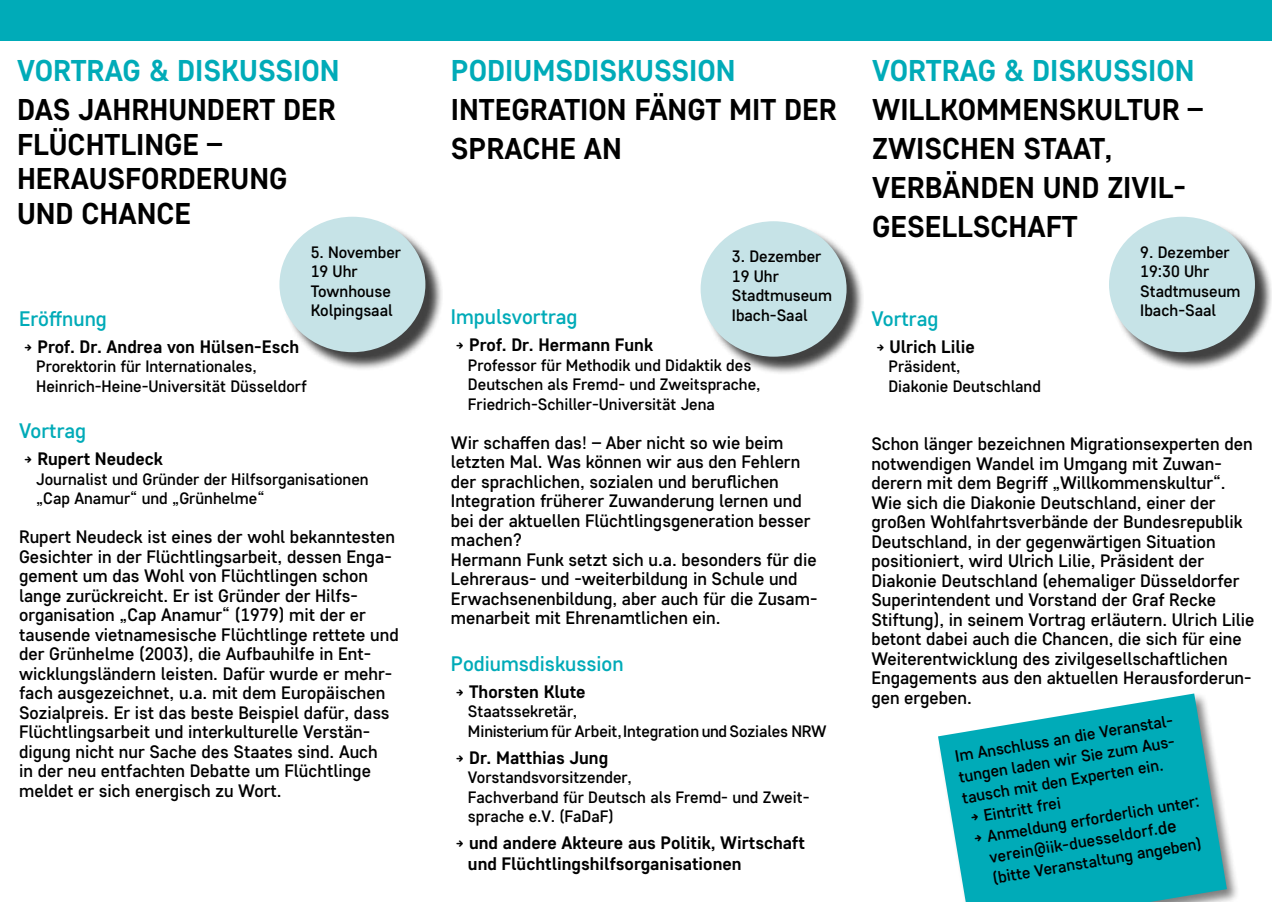
<style>
.page{position:relative;width:1272px;height:902px;background:#fff}
.page>*{position:absolute;margin:0;border:0;box-sizing:border-box;transform-origin:0 0}
.t1{font:700 30px/39px "Core Sans D55";color:#000}
.t2{font:700 30px "Core Sans D55";color:#00abb8}
.t3{font:500 21px "Core Sans D45";color:#00abb8}
.t4{font:500 18px/19.5px "Core Sans D45";color:#000}
.t5{font:700 18px/21px "Core Sans D55";color:#000}
.t6{font:500 16.5px/19.5px "Core Sans D45";color:#000}
</style>
<div class="page">
<div style="left:0;top:0;width:425px;height:40px;background:#00abb8"></div>
<div style="left:425px;top:0;width:425px;height:40px;background:#00abb8"></div>
<div style="left:846px;top:0;width:425px;height:40px;background:#00abb8"></div>
<div style="left:936px;top:691px;width:304px;height:210px;background:#000;opacity:.5"></div>
<svg style="left:938px;top:693px;width:288px;height:208px;fill:#00abb8"></svg>
<div style="left:282px;top:219px;width:162px;height:152px;background:#000;opacity:.75"></div>
<div style="left:279px;top:217px;width:146px;height:135px;background:#c6e3e7;border-radius:50%"></div>
<div style="left:703px;top:223px;width:162px;height:152px;background:#000;opacity:.75"></div>
<div style="left:700px;top:221px;width:146px;height:135px;background:#c6e3e7;border-radius:50%"></div>
<div style="left:1111px;top:219px;width:160px;height:152px;background:#000;opacity:.75"></div>
<div style="left:1108px;top:217px;width:146px;height:135px;background:#c6e3e7;border-radius:50%"></div>
<svg style="left:970px;top:813px;width:8px;height:8px"></svg>
<svg style="left:974px;top:834px;width:7px;height:7px"></svg>
<svg style="left:1157px;top:820px;width:19px;height:14px"></svg>
<h1 class="t2" style="left:17px;top:51px;width:324px">VORTRAG &amp; DISKUSSION</h1>
<h1 class="t1" style="left:17px;top:91px;width:320px;line-height:34.5px">DAS JAHRHUNDERT DER<br>FLÜCHTLINGE –<br>HERAUSFORDERUNG<br>UND CHANCE</h1>
<h1 class="t2" style="left:451px;top:51px;width:286px">PODIUMSDISKUSSION</h1>
<h1 class="t1" style="left:451px;top:89px;width:387px">INTEGRATION FÄNGT MIT DER<br>SPRACHE AN</h1>
<h1 class="t2" style="left:872px;top:51px;width:324px">VORTRAG &amp; DISKUSSION</h1>
<h1 class="t1" style="left:872px;top:89px;width:332px">WILLKOMMENSKULTUR –<br>ZWISCHEN STAAT,<br>VERBÄNDEN UND ZIVIL-<br>GESELLSCHAFT</h1>
<p class="t6" style="left:311px;top:242px;width:92px">5. November<br>19 Uhr<br>Townhouse<br>Kolpingsaal</p>
<p class="t6" style="left:732px;top:246px;width:102px">3. Dezember<br>19 Uhr<br>Stadtmuseum<br>Ibach-Saal</p>
<p class="t6" style="left:1140px;top:242px;width:102px">9. Dezember<br>19:30 Uhr<br>Stadtmuseum<br>Ibach-Saal</p>
<p class="t3" style="left:451px;top:303px;width:128px">Impulsvortrag</p>
<p class="t5" style="left:469px;top:334px;width:185px">Prof. Dr. Hermann Funk</p>
<p class="t6" style="left:468px;top:354px;width:294px">Professor für Methodik und Didaktik des<br>Deutschen als Fremd- und Zweitsprache,<br>Friedrich-Schiller-Universität Jena</p>
<p class="t4" style="left:451px;top:432px;width:368px">Wir schaffen das! – Aber nicht so wie beim letzten Mal. Was können wir aus den Fehlern der sprachlichen, sozialen und beruflichen Integration früherer Zuwanderung lernen und bei der aktuellen Flüchtlingsgeneration besser machen?<br>Hermann Funk setzt sich u.a. besonders für die Lehreraus- und -weiterbildung in Schule und Erwachsenenbildung, aber auch für die Zusam&shy;menarbeit mit Ehrenamtlichen ein.</p>
<p class="t3" style="left:451px;top:649px;width:174px">Podiumsdiskussion</p>
<p class="t5" style="left:469px;top:680px;width:118px">Thorsten Klute</p>
<p class="t6" style="left:468px;top:701px;width:360px">Staatssekretär,<br>Ministerium für Arbeit, Integration und Soziales NRW</p>
<p class="t5" style="left:469px;top:746px;width:141px">Dr. Matthias Jung</p>
<p class="t6" style="left:468px;top:767px;width:343px">Vorstandsvorsitzender,<br>Fachverband für Deutsch als Fremd- und Zweit&shy;sprache e.V. (FaDaF)</p>
<p class="t5" style="left:468px;top:832px;width:338px">und andere Akteure aus Politik, Wirtschaft und Flüchtlingshilfsorganisationen</p>
<p class="t3" style="left:19px;top:304px;width:89px">Eröffnung</p>
<p class="t5" style="left:37px;top:335px;width:263px">Prof. Dr. Andrea von Hülsen-Esch</p>
<p class="t6" style="left:36px;top:356px;width:272px">Prorektorin für Internationales,<br>Heinrich-Heine-Universität Düsseldorf</p>
<p class="t3" style="left:19px;top:417px;width:68px">Vortrag</p>
<p class="t5" style="left:37px;top:448px;width:127px">Rupert Neudeck</p>
<p class="t6" style="left:36px;top:468px;width:334px">Journalist und Gründer der Hilfsorganisationen „Cap Anamur“ und „Grünhelme“</p>
<p class="t4" style="left:19px;top:526px;width:381px">Rupert Neudeck ist eines der wohl bekanntesten Gesichter in der Flüchtlingsarbeit, dessen Enga&shy;gement um das Wohl von Flüchtlingen schon lange zurückreicht. Er ist Gründer der Hilfs&shy;organisation „Cap Anamur“ (1979) mit der er tausende vietnamesische Flüchtlinge rettete und der Grünhelme (2003), die Aufbauhilfe in Ent&shy;wicklungsländern leisten. Dafür wurde er mehr&shy;fach ausgezeichnet, u.a. mit dem Europäischen Sozialpreis. Er ist das beste Beispiel dafür, dass Flüchtlingsarbeit und interkulturelle Verstän&shy;digung nicht nur Sache des Staates sind. Auch<br>in der neu entfachten Debatte um Flüchtlinge meldet er sich energisch zu Wort.</p>
<p class="t3" style="left:871px;top:304px;width:68px">Vortrag</p>
<p class="t5" style="left:889px;top:335px;width:87px">Ulrich Lilie</p>
<p class="t6" style="left:888px;top:356px;width:154px">Präsident,<br>Diakonie Deutschland</p>
<p class="t4" style="left:871px;top:433px;width:384px">Schon länger bezeichnen Migrationsexperten den notwendigen Wandel im Umgang mit Zuwan&shy;derern mit dem Begriff „Willkommenskultur“.<br>Wie sich die Diakonie Deutschland, einer der großen Wohlfahrtsverbände der Bundesrepublik Deutschland, in der gegenwärtigen Situation positioniert, wird Ulrich Lilie, Präsident der Diakonie Deutschland (ehemaliger Düsseldorfer Superintendent und Vorstand der Graf Recke Stiftung), in seinem Vortrag erläutern. Ulrich Lilie betont dabei auch die Chancen, die sich für eine Weiterentwicklung des zivilgesellschaftlichen Engagements aus den aktuellen Herausforderun&shy;gen ergeben.</p>
<p class="t6" style="left:953px;top:745px;width:223px;rotate:-9deg">Im Anschluss an die Veranstal-</p>
<p class="t6" style="left:957px;top:766px;width:222px;rotate:-9deg">tungen laden wir Sie zum Aus-</p>
<p class="t6" style="left:960px;top:786px;width:205px;rotate:-9deg">tausch mit den Experten ein.</p>
<p class="t6" style="left:982px;top:805px;width:79px;rotate:-9deg">Eintritt frei</p>
<p class="t6" style="left:985px;top:825px;width:216px;rotate:-9deg">Anmeldung erforderlich unter:</p>
<p class="t6" style="left:987px;top:846px;width:172px;rotate:-9deg">verein@iik-duesseldorf.</p>
<p class="t6" style="left:991px;top:866px;width:213px;rotate:-9deg">(bitte Veranstaltung angeben)</p>
</div>
